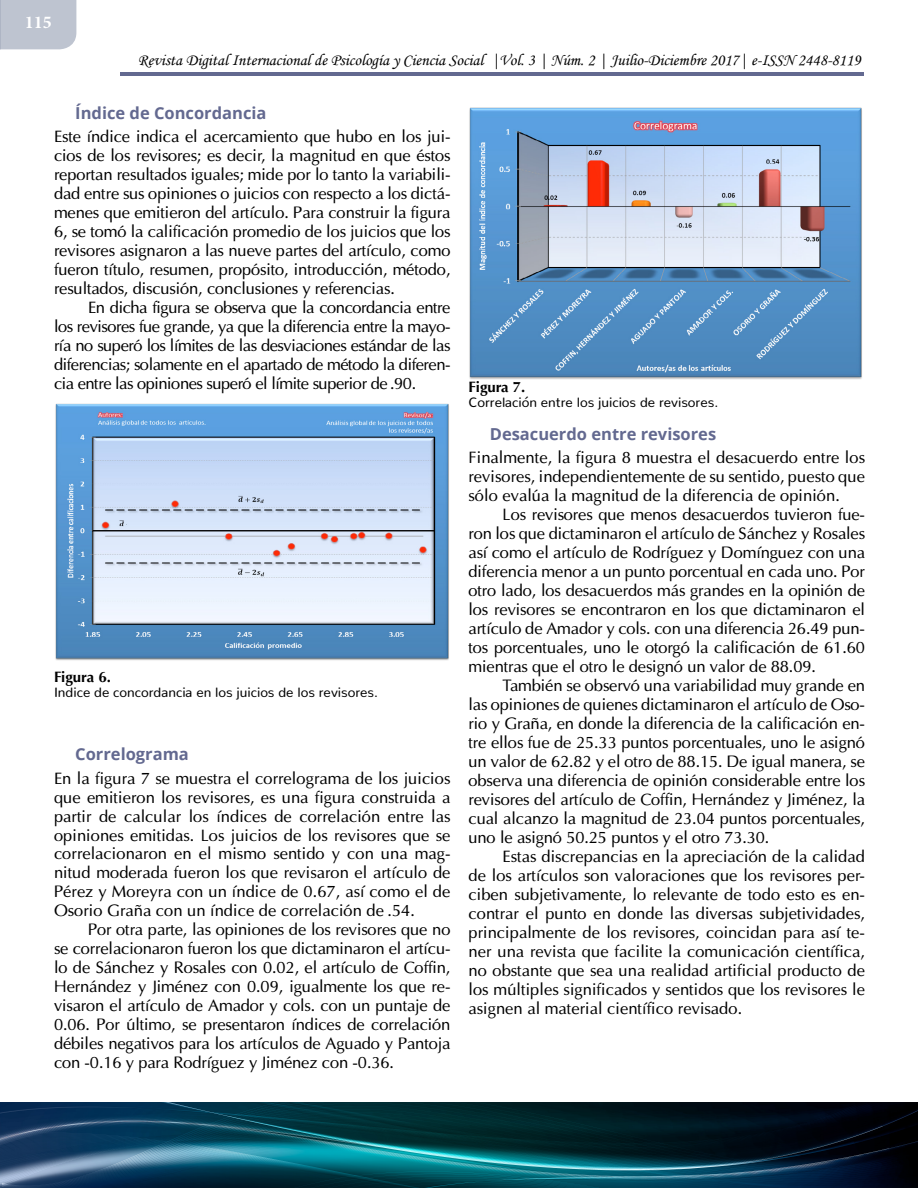
<style>
.page{position:relative;width:918px;height:1188px;background:#fff}
.page>*{position:absolute;margin:0;border:0;box-sizing:border-box;transform-origin:0 0}
.t1{font:700 18px "Minion Pro";color:#fff}
.t2{font:16.5px/19px "Optima";letter-spacing:-.01em;color:#000;text-align:justify}
.t3{font:16.5px "Monotype Corsiva";color:#000}
.Nivel_2{font:700 16.5px "Open Sans";color:#636990}
.Numero_tabla{font:700 15px "Optima CE";color:#000}
.texto_de_tablas{font:13.5px "Nunito";color:#000}
</style>
<div class="page">
<div style="left:0;top:0;width:76px;height:49px;background:#bec4d0"></div>
<img style="left:0;top:1103px;width:918px;height:85px">
<hr style="left:121px;top:73px;width:743px;height:3px;background:#636990">
<img style="left:55px;top:403px;width:394px;height:258px">
<img style="left:469px;top:107px;width:393px;height:273px">
<p class="t1" style="left:25px;top:10px;width:28px">115</p>
<p class="t3" style="left:138px;top:50px;width:724px">Revista Digital Internacional de Psicología y Ciencia Social |Vol. 3 | Núm. 2 | Juilio-Diciembre 2017| e-ISSN 2448-8119</p>
<p class="Nivel_2" style="left:75px;top:101px;width:193px">Índice de Concordancia</p>
<p class="t2" style="left:54px;top:127px;width:398px">Este índice indica el acercamiento que hubo en los jui&shy;cios de los revisores; es decir, la magnitud en que éstos reportan resultados iguales; mide por lo tanto la variabili&shy;dad entre sus opiniones o juicios con respecto a los dictá&shy;menes que emitieron del artículo. Para construir la figura 6, se tomó la calificación promedio de los juicios que los revisores asignaron a las nueve partes del artículo, como fueron título, resumen, propósito, introducción, método, resultados, discusión, conclusiones y referencias.</p>
<p class="t2" style="left:54px;top:298px;width:398px;text-indent:34px">En dicha figura se observa que la concordancia entre los revisores fue grande, ya que la diferencia entre la mayo&shy;ría no superó los límites de las desviaciones estándar de las diferencias; solamente en el apartado de método la diferen&shy;cia entre las opiniones superó el límite superior de .90.</p>
<p class="Numero_tabla" style="left:469px;top:377px;width:58px">Figura 7.</p>
<p class="texto_de_tablas" style="left:469px;top:390px;width:251px">Correlación entre los juicios de revisores.</p>
<p class="Nivel_2" style="left:490px;top:422px;width:228px">Desacuerdo entre revisores</p>
<p class="t2" style="left:469px;top:448px;width:398px">Finalmente, la figura 8 muestra el desacuerdo entre los revisores, independientemente de su sentido, puesto que sólo evalúa la magnitud de la diferencia de opinión.</p>
<p class="t2" style="left:469px;top:505px;width:398px;text-indent:34px">Los revisores que menos desacuerdos tuvieron fue&shy;ron los que dictaminaron el artículo de Sánchez y Rosales así como el artículo de Rodríguez y Domínguez con una diferencia menor a un punto porcentual en cada uno. Por otro lado, los desacuerdos más grandes en la opinión de los revisores se encontraron en los que dictaminaron el artículo de Amador y cols. con una diferencia 26.49 pun&shy;tos porcentuales, uno le otorgó la calificación de 61.60 mientras que el otro le designó un valor de 88.09.</p>
<p class="t2" style="left:469px;top:676px;width:398px;text-indent:34px">También se observó una variabilidad muy grande en las opiniones de quienes dictaminaron el artículo de Oso&shy;rio y Graña, en donde la diferencia de la calificación en&shy;tre ellos fue de 25.33 puntos porcentuales, uno le asignó un valor de 62.82 y el otro de 88.15. De igual manera, se observa una diferencia de opinión considerable entre los revisores del artículo de Coffin, Hernández y Jiménez, la cual alcanzo la magnitud de 23.04 puntos porcentuales, uno le asignó 50.25 puntos y el otro 73.30.</p>
<p class="t2" style="left:469px;top:847px;width:398px;text-indent:34px">Estas discrepancias en la apreciación de la calidad de los artículos son valoraciones que los revisores per&shy;ciben subjetivamente, lo relevante de todo esto es en&shy;contrar el punto en donde las diversas subjetividades, principalmente de los revisores, coincidan para así te&shy;ner una revista que facilite la comunicación científica, no obstante que sea una realidad artificial producto de los múltiples significados y sentidos que los revisores le asignen al material científico revisado.</p>
<p class="Numero_tabla" style="left:54px;top:667px;width:58px">Figura 6.</p>
<p class="texto_de_tablas" style="left:54px;top:680px;width:326px">Indice de concordancia en los juicios de los revisores.</p>
<p class="Nivel_2" style="left:75px;top:743px;width:115px">Correlograma</p>
<p class="t2" style="left:54px;top:768px;width:398px">En la figura 7 se muestra el correlograma de los juicios que emitieron los revisores, es una figura construida a partir de calcular los índices de correlación entre las opiniones emitidas. Los juicios de los revisores que se correlacionaron en el mismo sentido y con una mag&shy;nitud moderada fueron los que revisaron el artículo de Pérez y Moreyra con un índice de 0.67, así como el de Osorio Graña con un índice de correlación de .54.</p>
<p class="t2" style="left:54px;top:920px;width:398px;text-indent:34px">Por otra parte, las opiniones de los revisores que no se correlacionaron fueron los que dictaminaron el artícu&shy;lo de Sánchez y Rosales con 0.02, el artículo de Coffin, Hernández y Jiménez con 0.09, igualmente los que re&shy;visaron el artículo de Amador y cols. con un puntaje de 0.06. Por último, se presentaron índices de correlación débiles negativos para los artículos de Aguado y Pantoja con -0.16 y para Rodríguez y Jiménez con -0.36.</p>
</div>
